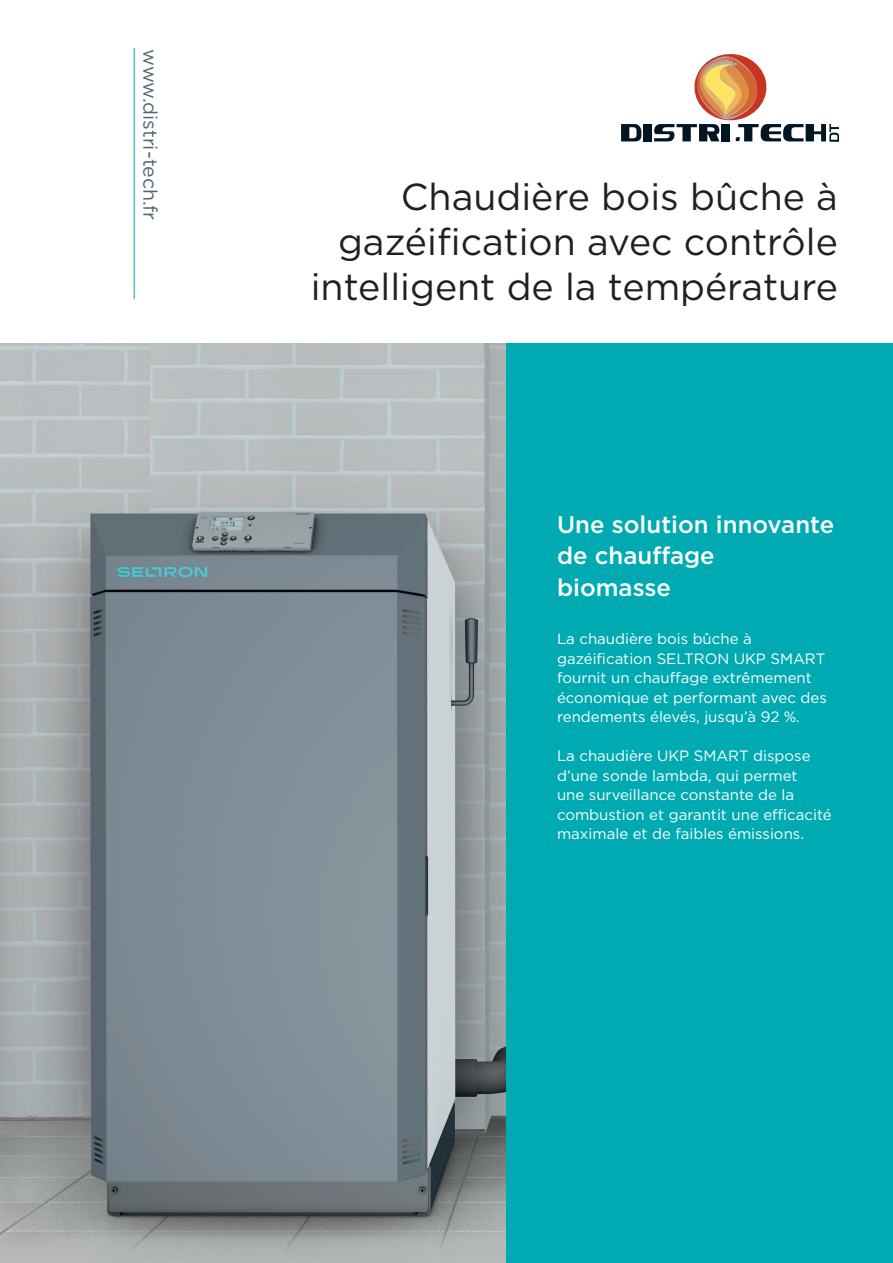
<style>
.page{position:relative;width:893px;height:1263px;background:#fff}
.page>*{position:absolute;margin:0;border:0;box-sizing:border-box;transform-origin:0 0}
.t1{font:37.5px/45px "Gotham";color:#231f20;text-align:right}
.t2{font:500 24px "Gotham";color:#fff}
.t3{font:19.5px "Gotham";color:#53656e}
.t4{font:15px/19.5px "Gotham";color:#fff}
</style>
<div class="page">
<img style="left:0;top:343px;width:506px;height:920px">
<div style="left:506px;top:343px;width:387px;height:920px;background:#00aab3"></div>
<svg style="left:621px;top:124px;width:20px;height:17px"></svg>
<div style="left:643px;top:124px;width:9px;height:17px;background:#011622"></div>
<svg style="left:654px;top:54px;width:185px;height:88px"></svg>
<hr style="left:134px;top:48px;width:1px;height:251px;background:#00aab3">
<p class="t3" style="left:163px;top:49px;width:173px;rotate:90deg">www.distri-tech.fr</p>
<p class="t1" style="left:311px;top:174px;width:529px">Chaudière bois bûche à gazéification avec contrôle intelligent de la température</p>
<p class="t2" style="left:557px;top:508px;width:279px">Une solution innovante</p>
<p class="t2" style="left:557px;top:540px;width:159px">de chauffage</p>
<p class="t2" style="left:557px;top:571px;width:115px">biomasse</p>
<p class="t4" style="left:557px;top:629px;width:271px">La chaudière bois bûche à gazéification SELTRON UKP SMART fournit un chauffage extrêmement économique et performant avec des rendements élevés, jusqu’à 92 %.</p>
<p class="t4" style="left:557px;top:746px;width:276px">La chaudière UKP SMART dispose d’une sonde lambda, qui permet<br>une surveillance constante de la combustion et garantit une efficacité maximale et de faibles émissions.</p>
</div>
